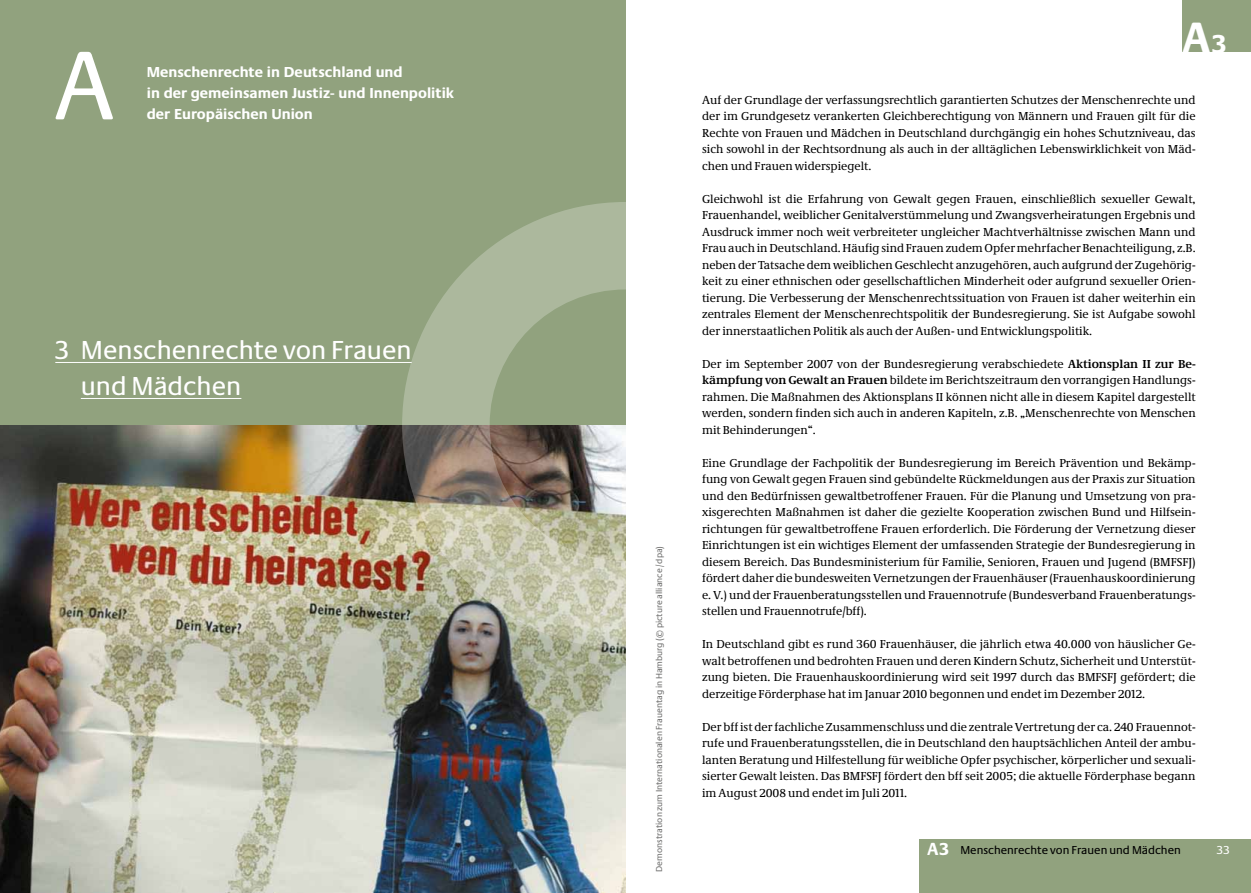
<style>
.page{position:relative;width:1251px;height:893px;background:#fff}
.page>*{position:absolute;margin:0;border:0;box-sizing:border-box;transform-origin:0 0}
.t1{font:100.05px "Neue Praxis";color:#fff}
.t2{font:700 45px "Neue Praxis";color:#fff}
.t3{font:27px/36px "Neue Praxis";color:#fff}
.t4{font:700 15px/21px "Neue Praxis";color:#fff}
.t5{font:12px/16.5px "Neue Demos";color:#000;text-align:justify}
.t6{font:12px "Neue Praxis";color:#000}
.t7{font:12px "Neue Praxis";color:#fff}
.t8{font:9px "Neue Praxis";color:#6f6f6e}
.s1{font-size:27px}
.s2{font-weight:700}
.s3{font-weight:700;font-size:18px;color:#fff}
</style>
<div class="page">
<div style="left:0;top:0;width:625px;height:425px;background:#91a27e"></div>
<img style="left:0;top:425px;width:625px;height:468px">
<svg style="left:402px;top:202px;width:223px;height:446px"></svg>
<div style="left:918px;top:839px;width:332px;height:54px;background:#91a27e"></div>
<div style="left:1182px;top:0;width:68px;height:51px;background:#91a27e"></div>
<hr style="left:55px;top:362px;width:356px;height:1px;background:#fff">
<hr style="left:81px;top:398px;width:160px;height:1px;background:#fff">
<h1 class="t1" style="left:55px;top:25px;width:60px">A</h1>
<p class="t4" style="left:147px;top:62px;width:308px">Menschenrechte in Deutschland und<br>in der gemeinsamen Justiz- und Innenpolitik der Europäischen Union</p>
<h3 class="t3" style="left:81px;top:332px;width:332px;text-indent:-26px">3 Menschenrechte von Frauen und -Mädchen</h3>
<p class="t8" style="left:653px;top:872px;width:327px;rotate:-90deg">Demonstration zum Internationalen Frauentag in Hamburg (© picture alliance/dpa)</p>
<h2 class="t2" style="left:1182px;top:10px;width:46px">A<span class="s1">3</span></h2>
<p class="t5" style="left:702px;top:91px;width:495px">Auf der Grundlage der verfassungsrechtlich garantierten Schutzes der Menschenrechte und der im Grundgesetz verankerten Gleichberechtigung von Männern und Frauen gilt für die Rechte von Frauen und Mädchen in Deutschland durchgängig ein hohes Schutzniveau, das sich sowohl in der Rechtsordnung als auch in der alltäglichen Lebenswirklichkeit von Mäd&shy;chen und Frauen widerspiegelt.</p>
<p class="t5" style="left:702px;top:190px;width:495px">Gleichwohl ist die Erfahrung von Gewalt gegen Frauen, einschließlich sexueller Gewalt, Frauenhandel, weiblicher Genitalverstümmelung und Zwangsverheiratungen Ergebnis und Ausdruck immer noch weit verbreiteter ungleicher Machtverhältnisse zwischen Mann und Frau auch in Deutschland. Häufig sind Frauen zudem Opfer mehrfacher Benachteiligung, z.B. neben der Tatsache dem weiblichen Geschlecht anzugehören, auch aufgrund der Zugehörig&shy;keit zu einer ethnischen oder gesellschaftlichen Minderheit oder aufgrund sexueller Orien&shy;tierung. Die Verbesserung der Menschenrechtssituation von Frauen ist daher weiterhin ein zentrales Element der Menschenrechtspolitik der Bundesregierung. Sie ist Aufgabe sowohl der innerstaatlichen Politik als auch der Außen- und Entwicklungspolitik.</p>
<p class="t5" style="left:702px;top:355px;width:495px">Der im September 2007 von der Bundesregierung verabschiedete <span class="s2">Aktionsplan II zur Be&shy;kämpfung von Gewalt an Frauen</span> bildete im Berichtszeitraum den vorrangigen Handlungs&shy;rahmen. Die Maßnahmen des Aktionsplans II können nicht alle in diesem Kapitel dargestellt werden, sondern finden sich auch in anderen Kapiteln, z.B. „Menschenrechte von Menschen mit Behinderungen“.</p>
<p class="t5" style="left:702px;top:454px;width:495px">Eine Grundlage der Fachpolitik der Bundesregierung im Bereich Prävention und Bekämp&shy;fung von Gewalt gegen Frauen sind gebündelte Rückmeldungen aus der Praxis zur Situation und den Bedürfnissen gewaltbetroffener Frauen. Für die Planung und Umsetzung von pra&shy;xisgerechten Maßnahmen ist daher die gezielte Kooperation zwischen Bund und Hilfsein&shy;richtungen für gewaltbetroffene Frauen erforderlich. Die Förderung der Vernetzung dieser Einrichtungen ist ein wichtiges Element der umfassenden Strategie der Bundesregierung in diesem Bereich. Das Bundesministerium für Familie, Senioren, Frauen und Jugend (BMFSFJ) fördert daher die bundesweiten Vernetzungen der Frauenhäuser (Frauenhauskoordinierung e. V.) und der Frauenberatungsstellen und Frauennotrufe (Bundesverband Frauenberatungs&shy;stellen und Frauennotrufe/bff).</p>
<p class="t5" style="left:702px;top:636px;width:495px">In Deutschland gibt es rund 360 Frauenhäuser, die jährlich etwa 40.000 von häuslicher Ge&shy;walt betroffenen und bedrohten Frauen und deren Kindern Schutz, Sicherheit und Unterstüt&shy;zung bieten. Die Frauenhauskoordinierung wird seit 1997 durch das BMFSFJ gefördert; die derzeitige Förderphase hat im Januar 2010 begonnen und endet im Dezember 2012.</p>
<p class="t5" style="left:702px;top:718px;width:495px">Der bff ist der fachliche Zusammenschluss und die zentrale Vertretung der ca. 240 Frauennot&shy;rufe und Frauenberatungsstellen, die in Deutschland den hauptsächlichen Anteil der ambu&shy;lanten Beratung und Hilfestellung für weibliche Opfer psychischer, körperlicher und sexuali&shy;sierter Gewalt leisten. Das BMFSFJ fördert den bff seit 2005; die aktuelle Förderphase begann im August 2008 und endet im Juli 2011.</p>
<p class="t6" style="left:927px;top:843px;width:255px"><span class="s3">A3</span> Menschenrechte von Frauen und -Mädchen</p>
<p class="t7" style="left:1216px;top:842px;width:14px">33</p>
</div>
